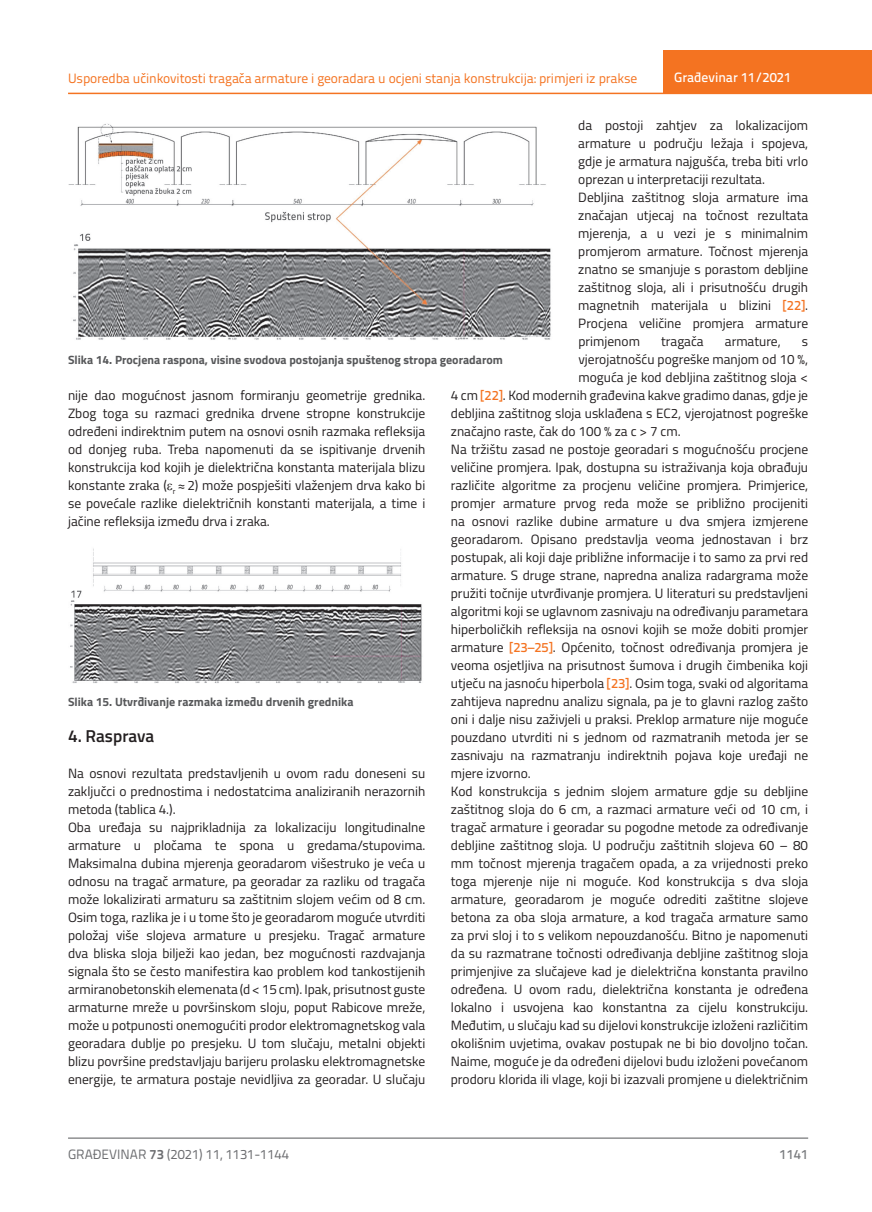
<style>
.page{position:relative;width:872px;height:1212px;background:#fff}
.page>*{position:absolute;margin:0;border:0;box-sizing:border-box;transform-origin:0 0}
.t1{font:600 17.25px "Titillium";color:#231f20}
.t2{font:13.5px/18px "Titillium";color:#231f20}
.t3{font:13.5px "Titillium Text 22 L";letter-spacing:-.01em;color:#f47321}
.t4{font:13.5px "Titillium Text 22 L";color:#6c6d70}
.t5{font:500 13.5px "Titillium Text 22 L";color:#fff}
.t6{font:500 13.5px "Titillium Text 22 L";color:#787a7d}
.t7{font:700 12px "Titillium";color:#57585a}
.s1{font-family:"Titillium Text 22 L";font-weight:500;color:#f47321}
.s2{font-weight:700}
</style>
<div class="page">
<hr style="left:68px;top:93px;width:804px;height:1px;background:#f47321">
<div style="left:663px;top:50px;width:209px;height:44px;background:#f47321"></div>
<hr style="left:68px;top:1138px;width:740px;height:1px;background:#57585a">
<img style="left:68px;top:123px;width:483px;height:217px">
<img style="left:70px;top:548px;width:352px;height:135px">
<p class="t3" style="left:68px;top:68px;width:571px">Usporedba učinkovitosti tragača armature i georadara u ocjeni stanja konstrukcija: primjeri iz prakse</p>
<p class="t5" style="left:674px;top:67px;width:118px">Građevinar 11/2021</p>
<p class="t2" style="left:578px;top:115px;width:231px">da postoji zahtjev za lokalizacijom armature u području ležaja i spojeva, gdje je armatura najgušća, treba biti vrlo oprezan u interpretaciji rezultata.<br>Debljina zaštitnog sloja armature ima značajan utjecaj na točnost rezultata mjerenja, a u vezi je s minimalnim promjerom armature. Točnost mjerenja znatno se smanjuje s porastom debljine zaštitnog sloja, ali i prisutnošću drugih magnetnih materijala u blizini <span class="s1">[22]</span>.<br>Procjena veličine promjera armature primjenom</p>
<p class="t2" style="left:661px;top:331px;width:44px">tragača</p>
<p class="t2" style="left:725px;top:331px;width:57px">armature,</p>
<p class="t2" style="left:802px;top:331px;width:8px">s</p>
<p class="t2" style="left:578px;top:349px;width:231px">vjerojatnošću pogreške manjom od 10 %,</p>
<p class="t2" style="left:578px;top:367px;width:231px">moguća je kod debljina zaštitnog sloja &lt;</p>
<p class="t2" style="left:451px;top:385px;width:359px">4 cm <span class="s1">[22]</span>. Kod modernih građevina kakve gradimo danas, gdje je</p>
<p class="t2" style="left:451px;top:403px;width:359px">debljina zaštitnog sloja usklađena s EC2, vjerojatnost pogreške</p>
<p class="t2" style="left:451px;top:421px;width:231px">značajno raste, čak do 100 % za c &gt; 7 cm.</p>
<p class="t2" style="left:451px;top:439px;width:359px">Na tržištu zasad ne postoje georadari s mogućnošću procjene</p>
<p class="t2" style="left:451px;top:457px;width:359px">veličine promjera. Ipak, dostupna su istraživanja koja obrađuju</p>
<p class="t2" style="left:451px;top:475px;width:359px">različite algoritme za procjenu veličine promjera. Primjerice,</p>
<p class="t2" style="left:451px;top:493px;width:359px">promjer armature prvog reda može se približno procijeniti</p>
<p class="t2" style="left:451px;top:511px;width:359px">na osnovi razlike dubine armature u dva smjera izmjerene</p>
<p class="t2" style="left:451px;top:529px;width:359px">georadarom. Opisano predstavlja veoma jednostavan i brz</p>
<p class="t2" style="left:451px;top:547px;width:359px">postupak, ali koji daje približne informacije i to samo za prvi red</p>
<p class="t2" style="left:451px;top:565px;width:359px">armature. S druge strane, napredna analiza radargrama može</p>
<p class="t2" style="left:451px;top:583px;width:359px">pružiti točnije utvrđivanje promjera. U literaturi su predstavljeni</p>
<p class="t2" style="left:451px;top:601px;width:359px">algoritmi koji se uglavnom zasnivaju na određivanju parametara</p>
<p class="t2" style="left:451px;top:619px;width:359px">hiperboličkih refleksija na osnovi kojih se može dobiti promjer</p>
<p class="t2" style="left:451px;top:637px;width:359px">armature <span class="s1">[23–25]</span>. Općenito, točnost određivanja promjera je</p>
<p class="t2" style="left:451px;top:655px;width:359px">veoma osjetljiva na prisutnost šumova i drugih čimbenika koji</p>
<p class="t2" style="left:451px;top:673px;width:359px">utječu na jasnoću hiperbola <span class="s1">[23]</span>. Osim toga, svaki od algoritama</p>
<p class="t2" style="left:451px;top:691px;width:359px">zahtijeva naprednu analizu signala, pa je to glavni razlog zašto</p>
<p class="t2" style="left:451px;top:709px;width:359px">oni i dalje nisu zaživjeli u praksi. Preklop armature nije moguće</p>
<p class="t2" style="left:451px;top:727px;width:359px">pouzdano utvrditi ni s jednom od razmatranih metoda jer se</p>
<p class="t2" style="left:451px;top:745px;width:359px">zasnivaju na razmatranju indirektnih pojava koje uređaji ne</p>
<p class="t2" style="left:451px;top:763px;width:81px">mjere izvorno.</p>
<p class="t2" style="left:451px;top:781px;width:359px">Kod konstrukcija s jednim slojem armature gdje su debljine</p>
<p class="t2" style="left:451px;top:799px;width:359px">zaštitnog sloja do 6 cm, a razmaci armature veći od 10 cm, i</p>
<p class="t2" style="left:451px;top:817px;width:359px">tragač armature i georadar su pogodne metode za određivanje</p>
<p class="t2" style="left:451px;top:835px;width:359px">debljine zaštitnog sloja. U području zaštitnih slojeva 60 – 80</p>
<p class="t2" style="left:451px;top:854px;width:359px">mm točnost mjerenja tragačem opada, a za vrijednosti preko</p>
<p class="t2" style="left:451px;top:872px;width:359px">toga mjerenje nije ni moguće. Kod konstrukcija s dva sloja</p>
<p class="t2" style="left:451px;top:890px;width:359px">armature, georadarom je moguće odrediti zaštitne slojeve</p>
<p class="t2" style="left:451px;top:908px;width:359px">betona za oba sloja armature, a kod tragača armature samo</p>
<p class="t2" style="left:451px;top:926px;width:359px">za prvi sloj i to s velikom nepouzdanošću. Bitno je napomenuti</p>
<p class="t2" style="left:451px;top:944px;width:359px">da su razmatrane točnosti određivanja debljine zaštitnog sloja</p>
<p class="t2" style="left:451px;top:962px;width:359px">primjenjive za slučajeve kad je dielektrična konstanta pravilno</p>
<p class="t2" style="left:451px;top:980px;width:359px">određena. U ovom radu, dielektrična konstanta je određena</p>
<p class="t2" style="left:451px;top:998px;width:359px">lokalno i usvojena kao konstantna za cijelu konstrukciju.</p>
<p class="t2" style="left:451px;top:1016px;width:359px">Međutim, u slučaju kad su dijelovi konstrukcije izloženi različitim</p>
<p class="t2" style="left:451px;top:1034px;width:359px">okolišnim uvjetima, ovakav postupak ne bi bio dovoljno točan.</p>
<p class="t2" style="left:451px;top:1052px;width:359px">Naime, moguće je da određeni dijelovi budu izloženi povećanom</p>
<p class="t2" style="left:451px;top:1070px;width:359px">prodoru klorida ili vlage, koji bi izazvali promjene u dielektričnim</p>
<p class="t7" style="left:68px;top:350px;width:436px">Slika 14. Procjena raspona, visine svodova postojanja spuštenog stropa georadarom</p>
<p class="t2" style="left:68px;top:385px;width:359px;text-align:justify">nije dao mogućnost jasnom formiranju geometrije grednika.<br>Zbog toga su razmaci grednika drvene stropne konstrukcije određeni indirektnim putem na osnovi osnih razmaka refleksija od donjeg ruba. Treba napomenuti da se ispitivanje drvenih konstrukcija kod kojih je dielektrična konstanta materijala blizu konstante zraka ( <sub>r</sub> ≈ 2) može pospješiti vlaženjem drva kako bi se povećale razlike dielektričnih konstanti materijala, a time i jačine refleksija između drva i zraka.</p>
<p class="t7" style="left:68px;top:693px;width:287px">Slika 15. Utvrđivanje razmaka između drvenih grednika</p>
<p class="t1" style="left:68px;top:723px;width:88px">4. Rasprava</p>
<p class="t2" style="left:68px;top:764px;width:359px">Na osnovi rezultata predstavljenih u ovom radu doneseni su zaključci o prednostima i nedostatcima analiziranih nerazornih metoda (tablica 4.).<br>Oba uređaja su najprikladnija za lokalizaciju longitudinalne armature u pločama te spona u gredama/stupovima.<br>Maksimalna dubina mjerenja georadarom višestruko je veća u odnosu na tragač armature, pa georadar za razliku od tragača može lokalizirati armaturu sa zaštitnim slojem većim od 8 cm.<br>Osim toga, razlika je i u tome što je georadarom moguće utvrditi položaj više slojeva armature u presjeku. Tragač armature dva bliska sloja bilježi kao jedan, bez mogućnosti razdvajanja signala što se često manifestira kao problem kod tankostijenih armiranobetonskih elemenata (d &lt; 15 cm). Ipak, prisutnost guste armaturne mreže u površinskom sloju, poput Rabicove mreže, može u potpunosti onemogućiti prodor elektromagnetskog vala georadara dublje po presjeku. U tom slučaju, metalni objekti blizu površine predstavljaju barijeru prolasku elektromagnetske energije, te armatura postaje nevidljiva za georadar. U slučaju</p>
<p class="t4" style="left:68px;top:1144px;width:222px">GRAĐEVINAR <span class="s2">73</span> (2021) 11, 1131-1144</p>
<p class="t6" style="left:779px;top:1144px;width:30px">1141</p>
</div>
